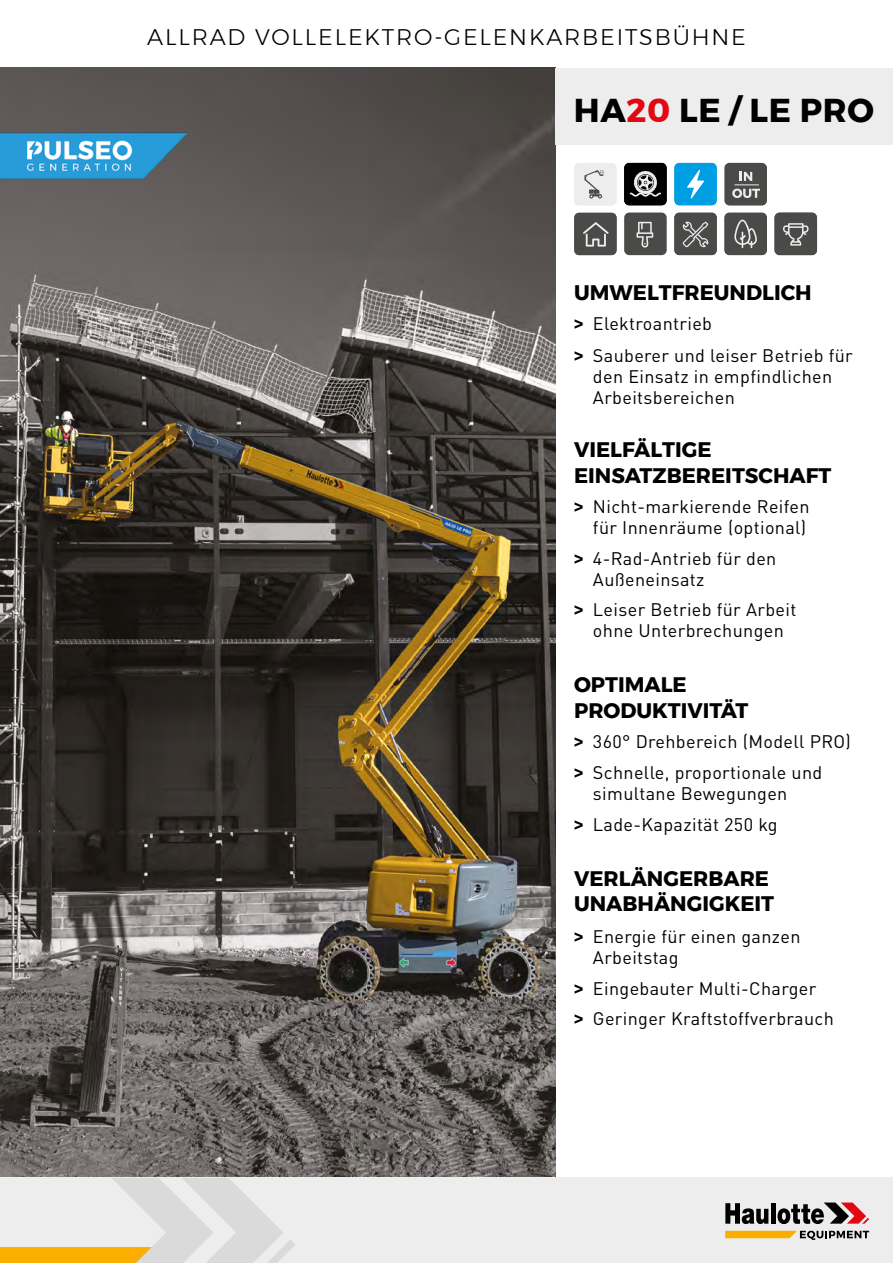
<style>
.page{position:relative;width:893px;height:1263px;background:#fff}
.page>*{position:absolute;margin:0;border:0;box-sizing:border-box;transform-origin:0 0}
.t1{font:700 33px "Montserrat";letter-spacing:.02em;color:#000}
.t2{font:300 22.5px "Montserrat";letter-spacing:.08em;color:#000}
.t3{font:700 21px/25.5px "Montserrat";color:#000}
.t4{font:18px/21px "DIN Pro";letter-spacing:.02em;color:#000}
.s1{color:#e30613}
.s2{font-family:"Montserrat";font-weight:700}
</style>
<div class="page">
<img style="left:0;top:68px;width:556px;height:1110px">
<div style="left:556px;top:68px;width:337px;height:77px;background:#ededed"></div>
<img style="left:0;top:117px;width:187px;height:77px">
<svg style="left:774px;top:213px;width:43px;height:42px;background:#5c5c5c"></svg>
<svg style="left:674px;top:213px;width:43px;height:42px;background:#5c5c5c"></svg>
<div style="left:624px;top:213px;width:43px;height:42px;background:#4a4a49;border-radius:5px"></div>
<svg style="left:625px;top:213px;width:40px;height:35px"></svg>
<svg style="left:674px;top:163px;width:43px;height:42px;background:#1aa9e5"></svg>
<svg style="left:724px;top:213px;width:43px;height:42px;background:#5d5d5c"></svg>
<svg style="left:724px;top:163px;width:43px;height:42px"></svg>
<svg style="left:725px;top:164px;width:42px;height:41px;background:#616160"></svg>
<svg style="left:624px;top:163px;width:43px;height:42px;background:#333"></svg>
<div style="left:574px;top:213px;width:43px;height:42px;background:#545453;border-radius:5px"></div>
<svg style="left:575px;top:213px;width:42px;height:42px"></svg>
<div style="left:574px;top:163px;width:43px;height:42px;background:#ededed;border-radius:5px"></div>
<svg style="left:574px;top:164px;width:42px;height:41px"></svg>
<div style="left:0;top:1178px;width:893px;height:85px;background:#ededed"></div>
<svg style="left:725px;top:1203px;width:43px;height:21px"></svg>
<hr style="left:771px;top:1203px;width:4px;height:21px;background:#000">
<svg style="left:777px;top:1202px;width:92px;height:22px"></svg>
<svg style="left:725px;top:1231px;width:144px;height:9px"></svg>
<svg style="left:0;top:1178px;width:295px;height:85px"></svg>
<p class="t2" style="left:147px;top:20px;width:600px">ALLRAD VOLLELEKTRO-GELENKARBEITSBÜHNE</p>
<h1 class="t1" style="left:574px;top:84px;width:302px">HA<span class="s1">20</span> LE / LE PRO</h1>
<p class="t3" style="left:574px;top:279px;width:239px">UMWELTFREUNDLICH</p>
<p class="t4" style="left:574px;top:312px;width:140px"><span class="s2">&gt;</span> Elektroantrieb</p>
<p class="t4" style="left:593px;top:344px;width:261px;text-indent:-19px"><span class="s2">&gt;</span> Sauberer und leiser Betrieb für den Einsatz in empfindlichen<br>Arbeitsbereichen</p>
<p class="t3" style="left:574px;top:437px;width:259px">VIELFÄLTIGE<br>EINSATZBEREITSCHAFT</p>
<p class="t4" style="left:574px;top:495px;width:237px;text-align:right"><span class="s2">&gt;</span> Nicht-markierende Reifen für Innenräume (optional)</p>
<p class="t4" style="left:593px;top:547px;width:185px;text-indent:-19px"><span class="s2">&gt;</span> 4-Rad-Antrieb für den<br>Außeneinsatz</p>
<p class="t4" style="left:574px;top:599px;width:224px;text-align:center"><span class="s2">&gt;</span> Leiser Betrieb für Arbeit ohne Unterbrechungen</p>
<p class="t3" style="left:574px;top:672px;width:176px">OPTIMALE<br>PRODUKTIVITÄT</p>
<p class="t4" style="left:574px;top:726px;width:278px;line-height:30.8px"><span class="s2">&gt;</span> 360° Drehbereich (Modell PRO) <span class="s2">&gt;</span> Schnelle, proportionale und</p>
<p class="t4" style="left:593px;top:782px;width:196px">simultane Bewegungen</p>
<p class="t4" style="left:574px;top:813px;width:205px"><span class="s2">&gt;</span> Lade-Kapazität 250 kg</p>
<p class="t3" style="left:574px;top:866px;width:202px">VERLÄNGERBARE<br>UNABHÄNGIGKEIT</p>
<p class="t4" style="left:593px;top:925px;width:209px;text-indent:-19px"><span class="s2">&gt;</span> Energie für einen ganzen<br>Arbeitstag</p>
<p class="t4" style="left:574px;top:977px;width:244px"><span class="s2">&gt;</span> Eingebauter Multi-Charger</p>
<p class="t4" style="left:574px;top:1007px;width:261px"><span class="s2">&gt;</span> Geringer Kraftstoffverbrauch</p>
</div>
